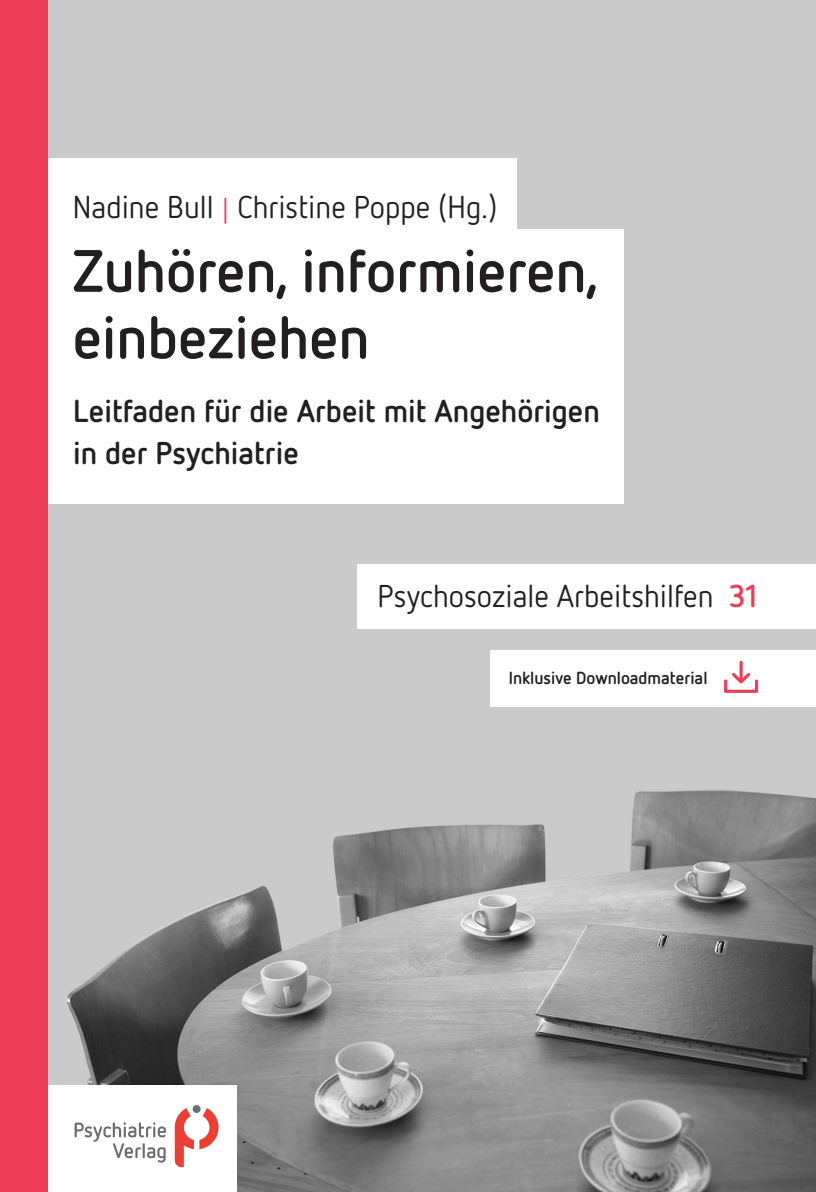
<style>
.page{position:relative;width:816px;height:1192px;background:#fff}
.page>*{position:absolute;margin:0;border:0;box-sizing:border-box;transform-origin:0 0}
.t1{font:700 59.5px/66.5px "Netto OT";color:#231f20}
.t2{font:31.5px "Netto OT";color:#231f20}
.t3{font:700 31.5px/42px "Netto OT";color:#231f20}
.t4{font:700 17.5px "Netto OT";color:#231f20}
.s1{font-size:26.25px;color:#ee3d56}
.s2{font-weight:700;color:#ee3d56}
</style>
<div class="page">
<img style="left:48px;top:0;width:767px;height:1191px">
<div style="left:48px;top:158px;width:468px;height:74px;background:#fff"></div>
<div style="left:48px;top:229px;width:575px;height:162px;background:#fff"></div>
<div style="left:48px;top:384px;width:575px;height:120px;background:#fff"></div>
<div style="left:48px;top:1085px;width:189px;height:106px;background:#fff"></div>
<svg style="left:175px;top:1107px;width:43px;height:60px"></svg>
<div style="left:193px;top:1104px;width:7px;height:8px;background:#6c6d70;border-radius:50%"></div>
<svg style="left:75px;top:1122px;width:91px;height:40px"></svg>
<div style="left:0;top:0;width:48px;height:1191px;background:#ee3d56"></div>
<div style="left:357px;top:564px;width:458px;height:65px;background:#fff"></div>
<div style="left:490px;top:650px;width:325px;height:56px;background:#fff"></div>
<svg style="left:724px;top:660px;width:34px;height:32px"></svg>
<p class="t2" style="left:73px;top:195px;width:425px">Nadine Bull <span class="s1">|</span> Christine Poppe (Hg.)</p>
<h1 class="t1" style="left:73px;top:236px;width:527px">Zuhören, informieren, einbeziehen</h1>
<p class="t3" style="left:73px;top:389px;width:528px">Leitfaden für die Arbeit mit Angehörigen in der Psychiatrie</p>
<p class="t2" style="left:377px;top:584px;width:381px">Psychosoziale Arbeitshilfen <span class="s2">31</span></p>
<p class="t4" style="left:508px;top:666px;width:200px">Inklusive Downloadmaterial</p>
</div>
